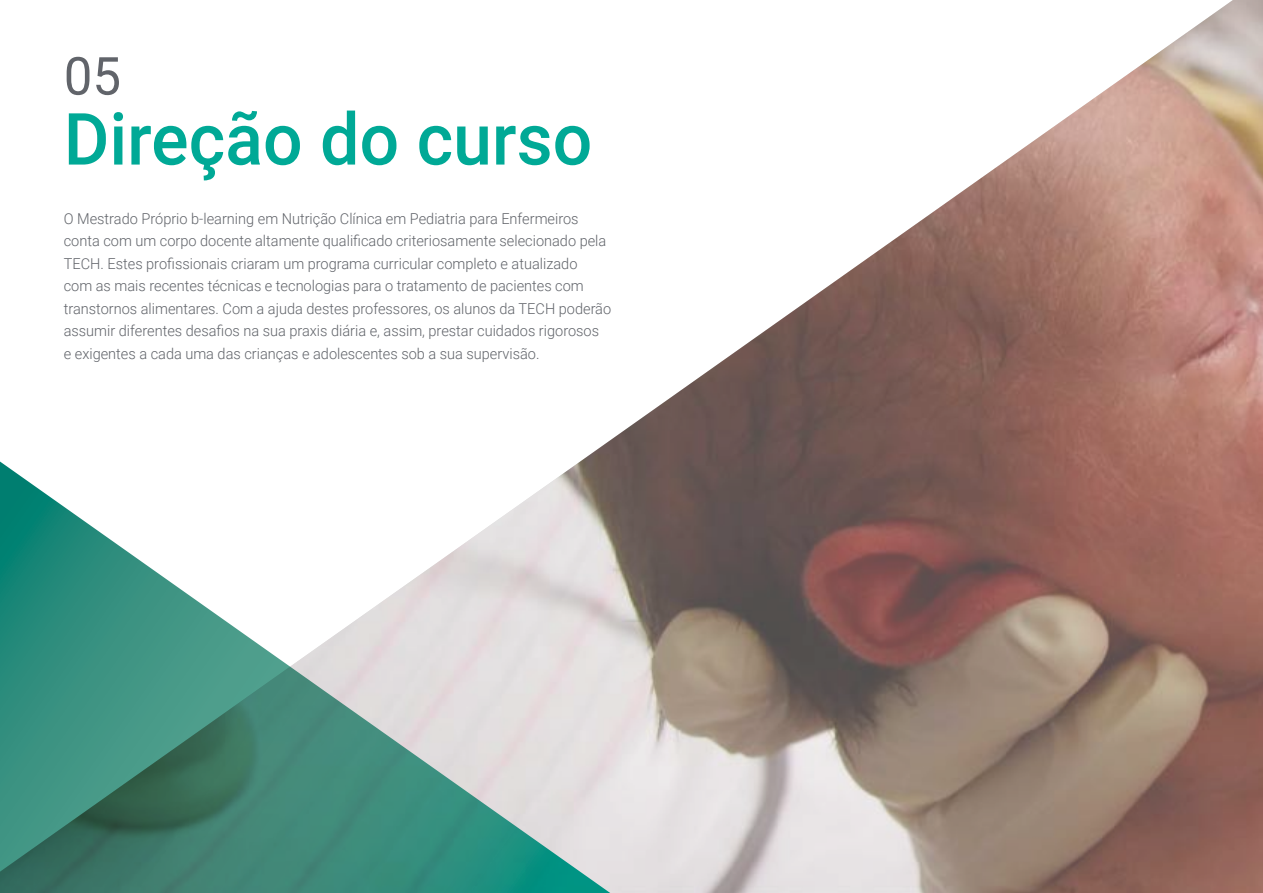
<style>
.page{position:relative;width:1263px;height:893px;background:#fff}
.page>*{position:absolute;margin:0;border:0;box-sizing:border-box;transform-origin:0 0}
.t1{font:500 72px "Roboto";color:#00a996}
.t2{font:52.5px "Roboto";color:#61646a}
.t3{font:300 15px/22.5px "Roboto";color:#61646a}
</style>
<div class="page">
<img style="left:602px;top:0;width:661px;height:893px">
<svg style="left:0;top:446px;width:640px;height:447px"></svg>
<h2 class="t2" style="left:64px;top:39px;width:59px">05</h2>
<h1 class="t1" style="left:64px;top:89px;width:530px">Direção do curso</h1>
<p class="t3" style="left:64px;top:207px;width:549px">O Mestrado Próprio b-learning em Nutrição Clínica em Pediatria para Enfermeiros conta com um corpo docente altamente qualificado criteriosamente selecionado pela TECH. Estes profissionais criaram um programa curricular completo e atualizado<br>com as mais recentes técnicas e tecnologias para o tratamento de pacientes com transtornos alimentares. Com a ajuda destes professores, os alunos da TECH poderão assumir diferentes desafios na sua praxis diária e, assim, prestar cuidados rigorosos<br>e exigentes a cada uma das crianças e adolescentes sob a sua supervisão.</p>
</div>
